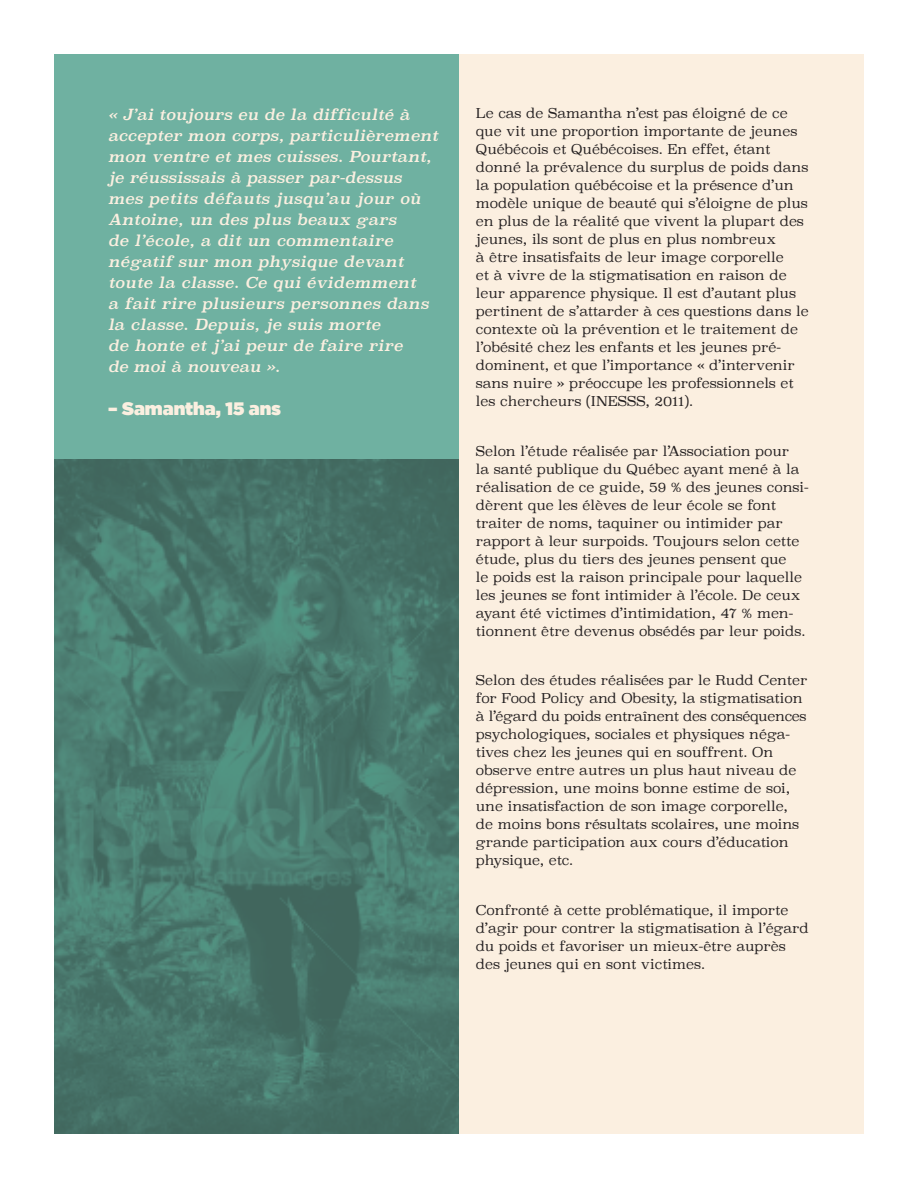
<style>
.page{position:relative;width:918px;height:1188px;background:#fff}
.page>*{position:absolute;margin:0;border:0;box-sizing:border-box;transform-origin:0 0}
.t1{font:18px "Gotham Ultra";color:#fbefe0}
.t2{font:italic 15px/21px "Superclarendon";letter-spacing:.02em;color:#fbefe0}
.t3{font:300 13.5px/18px "Superclarendon";color:#231f20}
</style>
<div class="page">
<div style="left:54px;top:54px;width:810px;height:1080px;background:#fbefe0"></div>
<div style="left:54px;top:54px;width:405px;height:1080px;background:#6fb1a1"></div>
<img style="left:54px;top:459px;width:405px;height:675px">
<p class="t2" style="left:108px;top:104px;width:332px">« J’ai toujours eu de la difficulté à accepter mon corps, particulièrement mon ventre et mes cuisses. Pourtant, je réussissais à passer par-dessus mes petits défauts jusqu’au jour où Antoine, un des plus beaux gars<br>de l’école, a dit un commentaire négatif sur mon physique devant toute la classe. Ce qui évidemment<br>a fait rire plusieurs personnes dans la classe. Depuis, je suis morte<br>de honte et j’ai peur de faire rire<br>de moi à nouveau ».</p>
<h1 class="t1" style="left:108px;top:399px;width:174px">– Samantha, 15 ans</h1>
<p class="t3" style="left:476px;top:106px;width:334px">Le cas de Samantha n’est pas éloigné de ce que vit une proportion importante de jeunes Québécois et Québécoises. En effet, étant donné la prévalence du surplus de poids dans la population québécoise et la présence d’un modèle unique de beauté qui s’éloigne de plus en plus de la réalité que vivent la plupart des jeunes, ils sont de plus en plus nombreux<br>à être insatisfaits de leur image corporelle<br>et à vivre de la stigmatisation en raison de leur apparence physique. Il est d’autant plus pertinent de s’attarder à ces questions dans le contexte où la prévention et le traitement de l’obésité chez les enfants et les jeunes pré&shy;dominent, et que l’importance « d’intervenir sans nuire » préoccupe les professionnels et les chercheurs (INESSS, 2011).</p>
<p class="t3" style="left:476px;top:443px;width:334px">Selon l’étude réalisée par l’Association pour<br>la santé publique du Québec ayant mené à la réalisation de ce guide, 59 % des jeunes consi&shy;dèrent que les élèves de leur école se font traiter de noms, taquiner ou intimider par rapport à leur surpoids. Toujours selon cette étude, plus du tiers des jeunes pensent que<br>le poids est la raison principale pour laquelle les jeunes se font intimider à l’école. De ceux ayant été victimes d’intimidation, 47 % men&shy;tionnent être devenus obsédés par leur poids.</p>
<p class="t3" style="left:476px;top:673px;width:333px">Selon des études réalisées par le Rudd Center for Food Policy and Obesity, la stigmatisation à l’égard du poids entraînent des conséquences psychologiques, sociales et physiques néga&shy;tives chez les jeunes qui en souffrent. On observe entre autres un plus haut niveau de dépression, une moins bonne estime de soi, une insatisfaction de son image corporelle, de moins bons résultats scolaires, une moins grande participation aux cours d’éducation physique, etc.</p>
<p class="t3" style="left:476px;top:902px;width:335px">Confronté à cette problématique, il importe d’agir pour contrer la stigmatisation à l’égard du poids et favoriser un mieux-être auprès des jeunes qui en sont victimes.</p>
</div>
